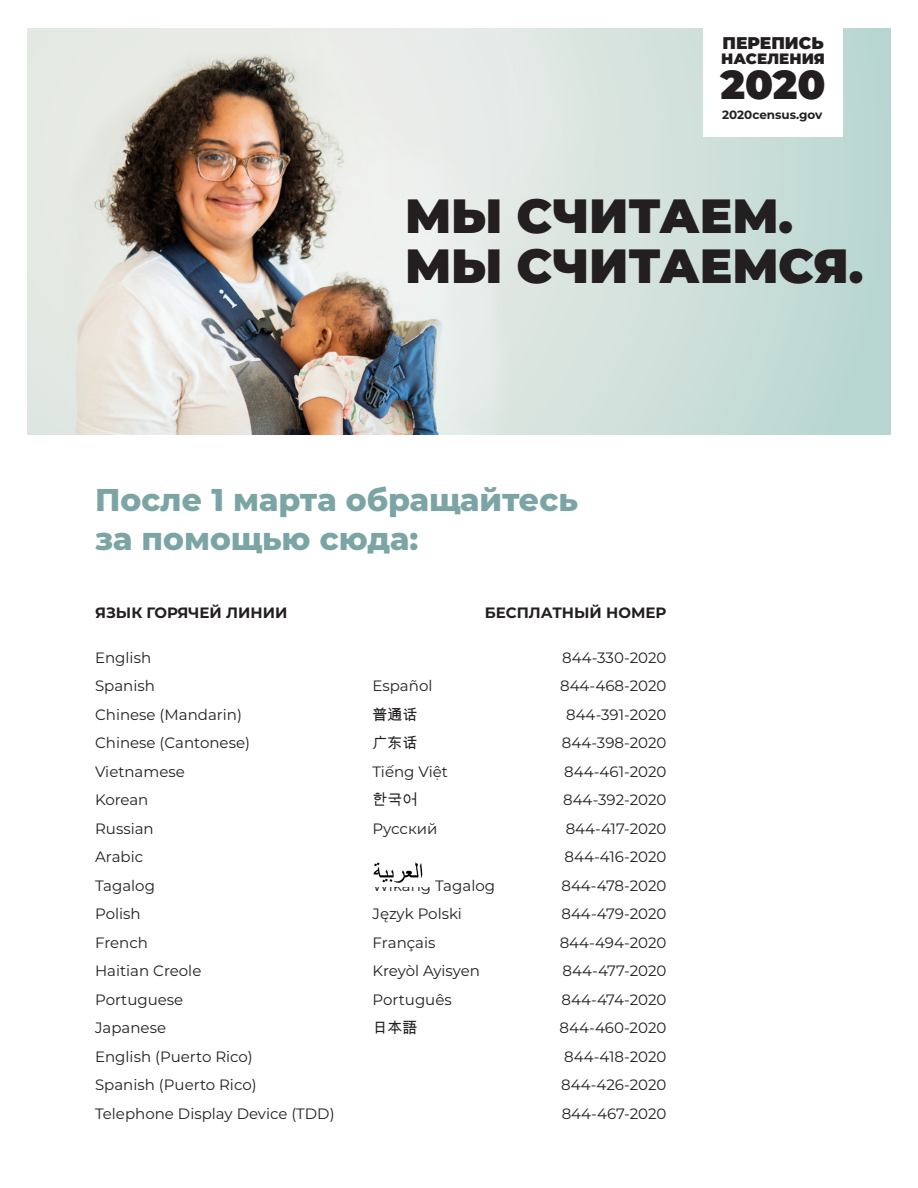
<style>
.page{position:relative;width:918px;height:1188px;background:#fff}
.page>*{position:absolute;margin:0;border:0;box-sizing:border-box;transform-origin:0 0}
.t1{font:900 48px/49.5px "Montserrat";color:#231f20}
.t2{font:900 40.5px "Montserrat";color:#231f20}
.t3{font:800 31.5px/39px "Montserrat";color:#7ba5a4}
.t4{font:900 16.95px "Montserrat";color:#231f20}
.t5{font:15px "Montserrat";color:#231f20}
.t6{font:700 15px "Montserrat";color:#231f20}
.t7{font:15px "Arial Unicode MS";color:#231f20}
.t8{font:900 15px "Montserrat";color:#231f20}
.t9{font:700 12px "Montserrat";color:#231f20}
</style>
<div class="page">
<svg style="left:27px;top:28px;width:864px;height:407px;background:#c8ccc6"></svg>
<div style="left:703px;top:0;width:140px;height:137px;background:#fff"></div>
<img style="left:373px;top:862px;width:50px;height:21px">
<p class="t4" style="left:723px;top:31px;width:103px">ПЕРЕПИСЬ</p>
<p class="t8" style="left:721px;top:48px;width:105px">НАСЕЛЕНИЯ</p>
<p class="t2" style="left:721px;top:54px;width:107px">2020</p>
<p class="t9" style="left:722px;top:106px;width:102px">2020census.gov</p>
<p class="t1" style="left:405px;top:188px;width:460px">МЫ СЧИТАЕМ.<br>МЫ СЧИТАЕМСЯ.</p>
<h3 class="t3" style="left:95px;top:479px;width:484px">После 1 марта обращайтесь за помощью сюда:</h3>
<p class="t6" style="left:95px;top:601px;width:194px">ЯЗЫК ГОРЯЧЕЙ ЛИНИИ</p>
<p class="t6" style="left:485px;top:601px;width:183px">БЕСПЛАТНЫЙ НОМЕР</p>
<p class="t5" style="left:95px;top:647px;width:58px">English</p>
<p class="t5" style="left:562px;top:647px;width:106px">844-330-2020</p>
<p class="t5" style="left:95px;top:675px;width:61px">Spanish</p>
<p class="t5" style="left:373px;top:675px;width:61px">Español</p>
<p class="t5" style="left:560px;top:675px;width:108px">844-468-2020</p>
<p class="t5" style="left:95px;top:704px;width:148px">Chinese (Mandarin)</p>
<p class="t7" style="left:373px;top:703px;width:46px">普通话</p>
<p class="t5" style="left:566px;top:704px;width:102px">844-391-2020</p>
<p class="t5" style="left:95px;top:732px;width:156px">Chinese (Cantonese)</p>
<p class="t7" style="left:373px;top:732px;width:46px">广东话</p>
<p class="t5" style="left:562px;top:732px;width:106px">844-398-2020</p>
<p class="t5" style="left:95px;top:761px;width:91px">Vietnamese</p>
<p class="t5" style="left:373px;top:761px;width:77px">Tiếng Việt</p>
<p class="t5" style="left:564px;top:761px;width:104px">844-461-2020</p>
<p class="t5" style="left:95px;top:789px;width:55px">Korean</p>
<p class="t7" style="left:373px;top:789px;width:46px">한국어</p>
<p class="t5" style="left:563px;top:789px;width:105px">844-392-2020</p>
<p class="t5" style="left:95px;top:818px;width:60px">Russian</p>
<p class="t5" style="left:373px;top:818px;width:66px">Русский</p>
<p class="t5" style="left:566px;top:818px;width:102px">844-417-2020</p>
<p class="t5" style="left:95px;top:846px;width:50px">Arabic</p>
<p class="t5" style="left:565px;top:846px;width:103px">844-416-2020</p>
<p class="t5" style="left:95px;top:875px;width:61px">Tagalog</p>
<p class="t5" style="left:373px;top:875px;width:124px">Wikang Tagalog</p>
<p class="t5" style="left:561px;top:875px;width:106px">844-478-2020</p>
<p class="t5" style="left:95px;top:903px;width:47px">Polish</p>
<p class="t5" style="left:373px;top:903px;width:91px">Język Polski</p>
<p class="t5" style="left:561px;top:903px;width:106px">844-479-2020</p>
<p class="t5" style="left:95px;top:932px;width:54px">French</p>
<p class="t5" style="left:373px;top:932px;width:64px">Français</p>
<p class="t5" style="left:560px;top:932px;width:108px">844-494-2020</p>
<p class="t5" style="left:95px;top:960px;width:108px">Haitian Creole</p>
<p class="t5" style="left:373px;top:960px;width:109px">Kreyòl Ayisyen</p>
<p class="t5" style="left:563px;top:960px;width:105px">844-477-2020</p>
<p class="t5" style="left:95px;top:989px;width:90px">Portuguese</p>
<p class="t5" style="left:373px;top:989px;width:81px">Português</p>
<p class="t5" style="left:562px;top:989px;width:106px">844-474-2020</p>
<p class="t5" style="left:95px;top:1017px;width:72px">Japanese</p>
<p class="t7" style="left:373px;top:1017px;width:46px">日本語</p>
<p class="t5" style="left:560px;top:1017px;width:108px">844-460-2020</p>
<p class="t5" style="left:95px;top:1046px;width:159px">English (Puerto Rico)</p>
<p class="t5" style="left:564px;top:1046px;width:104px">844-418-2020</p>
<p class="t5" style="left:95px;top:1074px;width:163px">Spanish (Puerto Rico)</p>
<p class="t5" style="left:561px;top:1074px;width:107px">844-426-2020</p>
<p class="t5" style="left:95px;top:1103px;width:241px">Telephone Display Device (TDD)</p>
<p class="t5" style="left:562px;top:1103px;width:106px">844-467-2020</p>
</div>
